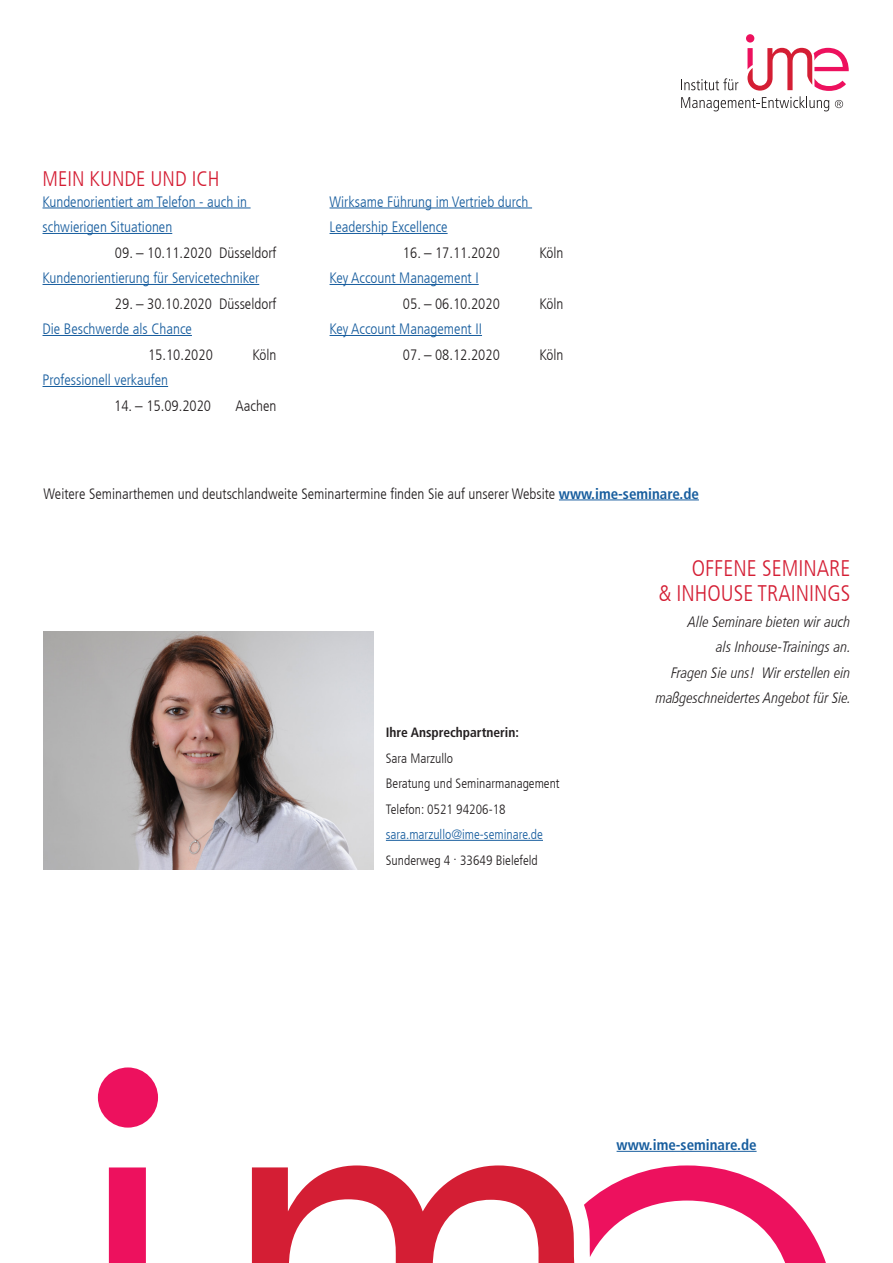
<style>
.page{position:relative;width:893px;height:1263px;background:#fff}
.page>*{position:absolute;margin:0;border:0;box-sizing:border-box;transform-origin:0 0}
.t1{font:300 condensed 22.5px "Frutiger LT Com";color:#d41e34}
.t2{font:300 condensed 21px "Frutiger LT Com";color:#d41e34}
.t3{font:300 condensed 15px "Frutiger LT Com";color:#231f20}
.t4{font:300 condensed 15px/25.5px "Frutiger LT Com";color:#175d9e}
.t5{font:italic 300 condensed 15px/25.5px "Frutiger LT Com";color:#231f20;text-align:right}
.t6{font:700 condensed 15px "Frutiger LT Com";color:#175d9e}
.t7{font:300 condensed 13.5px "Frutiger LT Com";color:#231f20}
.t8{font:300 condensed 13.5px "Frutiger LT Com";color:#175d9e}
.t9{font:700 condensed 13.5px "Frutiger LT Com";color:#231f20}
.s1{font-weight:700;color:#175d9e}
</style>
<div class="page">
<div style="left:98px;top:1067px;width:60px;height:60px;background:#ed115e;border-radius:50%"></div>
<svg style="left:109px;top:1165px;width:466px;height:98px"></svg>
<svg style="left:584px;top:1165px;width:242px;height:98px"></svg>
<hr style="left:617px;top:1151px;width:140px;height:1px;background:#175d9e">
<img style="left:44px;top:631px;width:329px;height:239px">
<div style="left:746px;top:34px;width:8px;height:9px;background:#ed115e;border-radius:50%"></div>
<svg style="left:681px;top:48px;width:168px;height:63px"></svg>
<hr style="left:386px;top:840px;width:157px;height:1px;background:#175d9e">
<hr style="left:43px;top:208px;width:208px;height:1px;background:#175d9e">
<hr style="left:43px;top:233px;width:129px;height:1px;background:#175d9e">
<hr style="left:43px;top:284px;width:216px;height:1px;background:#175d9e">
<hr style="left:43px;top:335px;width:149px;height:1px;background:#175d9e">
<hr style="left:43px;top:386px;width:125px;height:1px;background:#175d9e">
<hr style="left:559px;top:500px;width:140px;height:1px;background:#175d9e">
<hr style="left:330px;top:208px;width:202px;height:1px;background:#175d9e">
<hr style="left:330px;top:233px;width:118px;height:1px;background:#175d9e">
<hr style="left:330px;top:284px;width:149px;height:1px;background:#175d9e">
<hr style="left:330px;top:335px;width:152px;height:1px;background:#175d9e">
<p class="t2" style="left:43px;top:167px;width:178px">MEIN KUNDE UND ICH</p>
<p class="t4" style="left:43px;top:189px;width:206px">Kundenorientiert am Telefon - auch in schwierigen Situationen</p>
<p class="t3" style="left:115px;top:244px;width:163px">09. – 10.11.2020 Düsseldorf</p>
<p class="t4" style="left:43px;top:266px;width:218px">Kundenorientierung für Servicetechniker</p>
<p class="t3" style="left:115px;top:295px;width:163px">29. – 30.10.2020 Düsseldorf</p>
<p class="t4" style="left:43px;top:317px;width:151px">Die Beschwerde als Chance</p>
<p class="t3" style="left:148px;top:346px;width:66px">15.10.2020</p>
<p class="t3" style="left:252px;top:346px;width:25px">Köln</p>
<p class="t4" style="left:43px;top:368px;width:127px">Professionell verkaufen</p>
<p class="t3" style="left:114px;top:397px;width:98px">14. – 15.09.2020</p>
<p class="t3" style="left:236px;top:397px;width:42px">Aachen</p>
<p class="t4" style="left:330px;top:189px;width:200px">Wirksame Führung im Vertrieb durch<br>Leadership Excellence</p>
<p class="t3" style="left:403px;top:244px;width:98px">16. – 17.11.2020</p>
<p class="t3" style="left:539px;top:244px;width:25px">Köln</p>
<p class="t4" style="left:330px;top:266px;width:151px">Key Account Management I</p>
<p class="t3" style="left:403px;top:295px;width:98px">05. – 06.10.2020</p>
<p class="t3" style="left:539px;top:295px;width:25px">Köln</p>
<p class="t4" style="left:330px;top:317px;width:154px">Key Account Management II</p>
<p class="t3" style="left:403px;top:346px;width:98px">07. – 08.12.2020</p>
<p class="t3" style="left:539px;top:346px;width:25px">Köln</p>
<p class="t3" style="left:44px;top:485px;width:657px">Weitere Seminarthemen und deutschlandweite Seminartermine finden Sie auf unserer Website <span class="s1">www.ime-seminare.de</span></p>
<p class="t9" style="left:386px;top:725px;width:135px">Ihre Ansprechpartnerin:</p>
<p class="t7" style="left:386px;top:750px;width:69px">Sara Marzullo</p>
<p class="t7" style="left:386px;top:776px;width:175px">Beratung und Seminarmanagement</p>
<p class="t7" style="left:386px;top:801px;width:121px">Telefon: 0521 94206-18</p>
<p class="t8" style="left:386px;top:827px;width:159px">sara.marzullo@ime-seminare.de</p>
<p class="t7" style="left:386px;top:852px;width:153px">Sunderweg 4 . 33649 Bielefeld</p>
<p class="t1" style="left:692px;top:555px;width:160px">OFFENE SEMINARE</p>
<p class="t1" style="left:658px;top:580px;width:194px">&amp; INHOUSE TRAININGS</p>
<p class="t5" style="left:688px;top:609px;width:164px">Alle Seminare bieten wir auch</p>
<p class="t5" style="left:716px;top:634px;width:136px">als Inhouse-Trainings an.</p>
<p class="t5" style="left:656px;top:660px;width:197px">Fragen Sie uns! Wir erstellen ein maßgeschneidertes Angebot für Sie.</p>
<p class="t6" style="left:617px;top:1136px;width:141px">www.ime-seminare.de</p>
</div>
